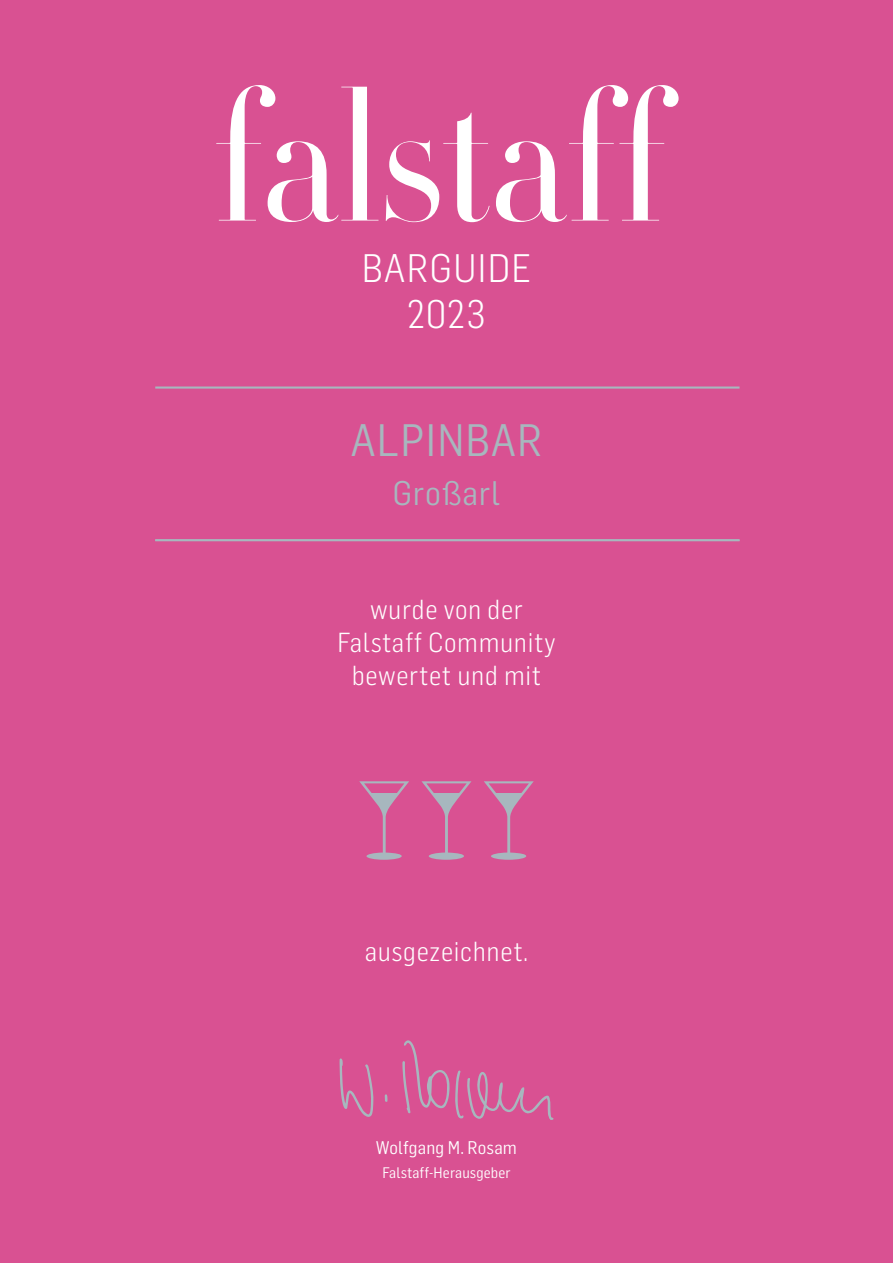
<style>
.page{position:relative;width:893px;height:1263px;background:#d95192}
.page>*{position:absolute;margin:0;border:0;box-sizing:border-box;transform-origin:0 0}
.t1{font:44.55px "Flama Semicondensed";letter-spacing:.025em;color:#a7b7be}
.t2{font:300 39px/46.5px "Flama Semicondensed";letter-spacing:.035em;color:#fff;text-align:center}
.t3{font:33.45px "Flama Semicondensed";letter-spacing:.025em;color:#a7b7be}
.t4{font:300 27px/33px "Flama Semicondensed";letter-spacing:.025em;color:#fff;text-align:center}
.t5{font:18px "Flama Semicondensed";letter-spacing:.01em;color:#fff}
.t6{font:15px "Flama Semicondensed";letter-spacing:.01em;color:#fff}
</style>
<div class="page">
<svg style="left:340px;top:1058px;width:34px;height:59px"></svg>
<svg style="left:385px;top:1094px;width:3px;height:8px"></svg>
<svg style="left:402px;top:1040px;width:151px;height:80px"></svg>
<svg style="left:216px;top:85px;width:463px;height:137px"></svg>
<hr style="left:155px;top:386px;width:584px;height:3px;background:#a7b7be">
<hr style="left:155px;top:539px;width:584px;height:2px;background:#a7b7be">
<h2 class="t2" style="left:362px;top:243px;width:171px">BARGUIDE<br>2023</h2>
<h1 class="t1" style="left:351px;top:412px;width:193px">ALPINBAR</h1>
<p class="t3" style="left:393px;top:472px;width:109px">Großarl</p>
<p class="t4" style="left:337px;top:592px;width:220px">wurde von der<br>Falstaff Community bewertet und mit</p>
<p class="t4" style="left:365px;top:934px;width:165px">ausgezeichnet.</p>
<p class="t5" style="left:376px;top:1136px;width:143px">Wolfgang M. Rosam</p>
<p class="t6" style="left:382px;top:1163px;width:130px">Falstaff-Herausgeber</p>
</div>
